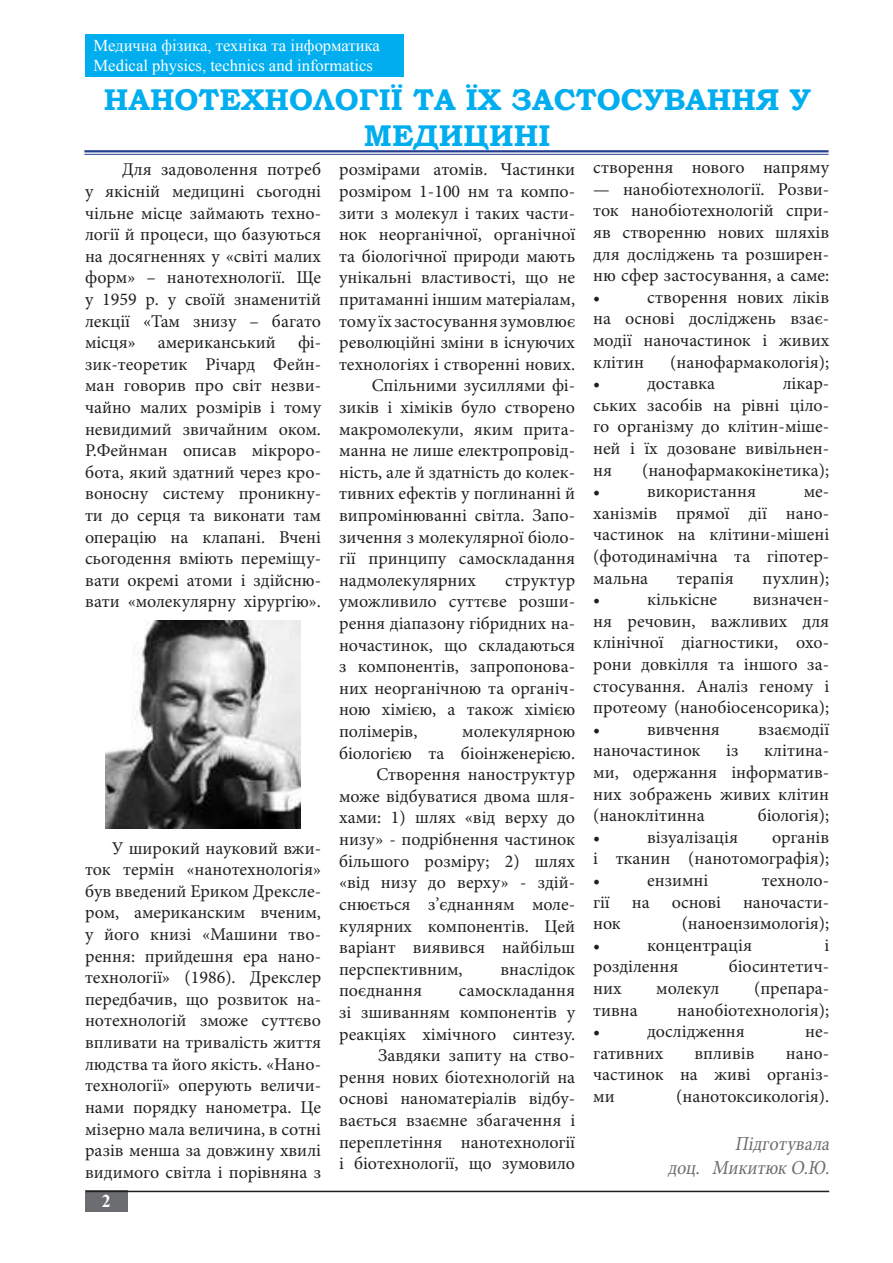
<style>
.page{position:relative;width:893px;height:1263px;background:#fff}
.page>*{position:absolute;margin:0;border:0;box-sizing:border-box;transform-origin:0 0}
.t1{font:700 30px/36px "Bookman Old Style";color:#00aeef;text-align:center}
.t2{font:italic 19.8px "Minion Pro";color:#6c6d70;scale:.91 1}
.t3{font:18px/21.6px "Minion Pro";color:#231f20;text-align:justify}
.t4{font:700 18px "Times New Roman";color:#fff}
.t5{font:16.5px/19.8px "Times New Roman";color:#fff}
</style>
<div class="page">
<div style="left:85px;top:1191px;width:43px;height:21px;background:#6c6d70"></div>
<div style="left:85px;top:34px;width:319px;height:43px;background:#00aeef"></div>
<hr style="left:86px;top:1191px;width:743px;height:1px;background:#231f20">
<hr style="left:84px;top:150px;width:745px;height:2px;background:#253f8e">
<hr style="left:84px;top:154px;width:745px;height:1px;background:#253f8e">
<img style="left:106px;top:621px;width:194px;height:207px">
<p class="t5" style="left:94px;top:35px;width:288px">Медична фізика, техніка та інформатика<br>Medical physics, technics and informatics</p>
<p class="t1" style="left:104px;top:82px;width:708px">НАНОТЕХНОЛОГІЇ ТА ЇХ ЗАСТОСУВАННЯ У<br>МЕДИЦИНІ</p>
<p class="t3" style="left:85px;top:159px;width:238px;text-indent:37px">Для задоволення потреб у якісній медицині сьогодні чільне місце займають техно&shy;логії й процеси, що базуються на досягненнях у «світі малих форм» – нанотехнології. Ще у 1959 р. у своїй знаменитій лекції «Там знизу – багато місця» американський фі&shy;зик-теоретик Річард Фейн&shy;ман говорив про світ незви&shy;чайно малих розмірів і тому невидимий звичайним оком.<br>Р.Фейнман описав мікроро&shy;бота, який здатний через кро&shy;воносну систему проникну&shy;ти до серця та виконати там операцію на клапані. Вчені сьогодення вміють переміщу&shy;вати окремі атоми і здійсню&shy;вати «молекулярну хірургію».</p>
<p class="t3" style="left:339px;top:159px;width:238px">розмірами атомів. Частинки розміром 1-100 нм та компо&shy;зити з молекул і таких части&shy;нок неорганічної, органічної та біологічної природи мають унікальні властивості, що не притаманні іншим матеріалам, тому їх застосування зумовлює революційні зміни в існуючих технологіях і створеннi нових.</p>
<p class="t3" style="left:339px;top:375px;width:238px;text-indent:33px">Спільними зусиллями фі&shy;зиків і хіміків було створено макромолекули, яким прита&shy;манна не лише електропровід&shy;ність, але й здатність до колек&shy;тивних ефектів у поглинанні й випромінюванні світла. Запо&shy;зичення з молекулярної біоло&shy;гії принципу самоскладання надмолекулярних</p>
<p class="t3" style="left:593px;top:157px;width:238px">створення нового напряму</p>
<p class="t3" style="left:593px;top:178px;width:238px">— нанобіотехнології. Розви&shy;ток нанобіотехнологій спри&shy;яв створенню нових шляхів для досліджень та розширен&shy;ню сфер застосування, а саме:</p>
<p class="t3" style="left:593px;top:286px;width:9px">•</p>
<p class="t3" style="left:593px;top:286px;width:238px;text-indent:54px">створення нових ліків на основі досліджень взає&shy;модії наночастинок і живих клітин</p>
<p class="t3" style="left:670px;top:351px;width:160px">(нанофармакологія);</p>
<p class="t3" style="left:593px;top:373px;width:9px">•</p>
<p class="t3" style="left:647px;top:373px;width:70px">доставка</p>
<p class="t3" style="left:783px;top:373px;width:48px">лікар-</p>
<p class="t3" style="left:593px;top:394px;width:238px">ських засобів на рівні ціло&shy;го організму до клітин-міше&shy;ней і їх дозоване вивільнен&shy;ня</p>
<p class="t3" style="left:642px;top:459px;width:189px">(нанофармакокінетика);</p>
<p class="t3" style="left:593px;top:481px;width:9px">•</p>
<p class="t3" style="left:647px;top:481px;width:110px">використання</p>
<p class="t3" style="left:593px;top:481px;width:238px;text-align:right">ме-<br>ханізмів прямої дії нано-</p>
<p class="t3" style="left:593px;top:524px;width:238px">частинок на клітини-мішені (фотодинамічна та гіпотер&shy;мальна</p>
<p class="t3" style="left:677px;top:567px;width:58px">терапія</p>
<p class="t3" style="left:762px;top:567px;width:68px">пухлин);</p>
<p class="t3" style="left:339px;top:569px;width:238px;text-indent:166px">структур уможливило суттєве розши&shy;рення діапазону гібридних на&shy;ночастинок, що складаються з компонентів, запропонова&shy;них неорганічною та органіч&shy;ною хімією, а також хімією полімерів,</p>
<p class="t3" style="left:593px;top:589px;width:9px">•</p>
<p class="t3" style="left:647px;top:589px;width:72px">кількісне</p>
<p class="t3" style="left:593px;top:589px;width:238px;text-indent:160px">визначен&shy;ня речовин, важливих для клінічної діагностики, охо&shy;рони довкілля та іншого за&shy;стосування. Аналіз геному і протеому (нанобіосенсорика);</p>
<p class="t3" style="left:593px;top:718px;width:9px">•</p>
<p class="t3" style="left:647px;top:718px;width:74px">вивчення</p>
<p class="t3" style="left:758px;top:718px;width:73px">взаємодії</p>
<p class="t3" style="left:593px;top:740px;width:109px">наночастинок</p>
<p class="t3" style="left:726px;top:740px;width:14px">із</p>
<p class="t3" style="left:339px;top:721px;width:238px;text-align:right">молекулярною<br>біологією та біоінженерією.</p>
<p class="t3" style="left:339px;top:764px;width:238px;text-indent:37px">Створення наноструктур може відбуватися двома шля&shy;хами: 1) шлях «від верху до низу» - подрібнення частинок більшого розміру; 2) шлях «від низу до верху» - здій-</p>
<p class="t3" style="left:339px;top:893px;width:238px">снюється з’єднанням моле&shy;кулярних компонентів. Цей варіант виявився найбільш перспективним,</p>
<p class="t3" style="left:593px;top:740px;width:238px;text-indent:171px">клітина&shy;ми, одержання інформатив&shy;них зображень живих клітин (наноклітинна</p>
<p class="t3" style="left:758px;top:805px;width:73px">біологія);</p>
<p class="t3" style="left:593px;top:826px;width:238px;text-align:right">органів<br>і тканин (нанотомографія);</p>
<p class="t3" style="left:593px;top:869px;width:9px">•</p>
<p class="t3" style="left:647px;top:869px;width:63px">ензимні</p>
<p class="t3" style="left:593px;top:826px;width:9px">•</p>
<p class="t3" style="left:647px;top:826px;width:92px">візуалізація</p>
<p class="t3" style="left:85px;top:837px;width:238px;text-indent:27px">У широкий науковий вжи&shy;ток термін «нанотехнологія» був введений Ериком Дрексле&shy;ром, американским вченим, у його книзі «Машини тво&shy;рення: прийдешня ера нано&shy;технології» (1986). Дрекслер передбачив, що розвиток на&shy;нотехнологій зможе суттєво впливати на тривалість життя людства та його якість. «Нано&shy;технології» оперують величи&shy;нами порядку нанометра. Це мізерно мала величина, в сотні разів менша за довжину хвилі видимого світла і порівняна з</p>
<p class="t3" style="left:593px;top:869px;width:238px;text-indent:169px">техноло&shy;гії на основі наночасти&shy;нок</p>
<p class="t3" style="left:682px;top:913px;width:149px">(наноензимологія);</p>
<p class="t3" style="left:593px;top:934px;width:9px">•</p>
<p class="t3" style="left:647px;top:934px;width:106px">концентрація</p>
<p class="t3" style="left:824px;top:934px;width:6px">і</p>
<p class="t3" style="left:593px;top:956px;width:87px">розділення</p>
<p class="t3" style="left:729px;top:956px;width:102px">біосинтетич-</p>
<p class="t3" style="left:593px;top:977px;width:30px">них</p>
<p class="t3" style="left:656px;top:977px;width:65px">молекул</p>
<p class="t3" style="left:754px;top:977px;width:77px">(препара-</p>
<p class="t3" style="left:593px;top:999px;width:46px">тивна</p>
<p class="t3" style="left:677px;top:999px;width:154px">нанобіотехнологія);</p>
<p class="t3" style="left:593px;top:1021px;width:9px">•</p>
<p class="t3" style="left:647px;top:1021px;width:99px">дослідження</p>
<p class="t3" style="left:805px;top:1021px;width:25px">не-</p>
<p class="t3" style="left:593px;top:1042px;width:72px">гативних</p>
<p class="t3" style="left:694px;top:1042px;width:61px">впливів</p>
<p class="t3" style="left:786px;top:1042px;width:45px">нано-</p>
<p class="t3" style="left:593px;top:1064px;width:238px">частинок на живі організ&shy;ми</p>
<p class="t3" style="left:500px;top:958px;width:76px">внаслідок</p>
<p class="t3" style="left:339px;top:980px;width:84px">поєднання</p>
<p class="t3" style="left:339px;top:980px;width:238px;text-indent:120px">самоскладання зі зшиванням компонентів у реакціях хімічного синтезу.</p>
<p class="t3" style="left:339px;top:1045px;width:238px;text-indent:39px">Завдяки запиту на ство&shy;рення нових біотехнологій на основі наноматеріалів відбу&shy;вається взаємне збагачення і переплетіння нанотехнології і біотехнології, що зумовило</p>
<p class="t3" style="left:676px;top:1085px;width:154px">(нанотоксикологія).</p>
<p class="t2" style="left:735px;top:1130px;width:111px">Підготувала</p>
<p class="t2" style="left:668px;top:1154px;width:184px">доц. Микитюк О.Ю.</p>
<p class="t4" style="left:102px;top:1189px;width:10px">2</p>
</div>
